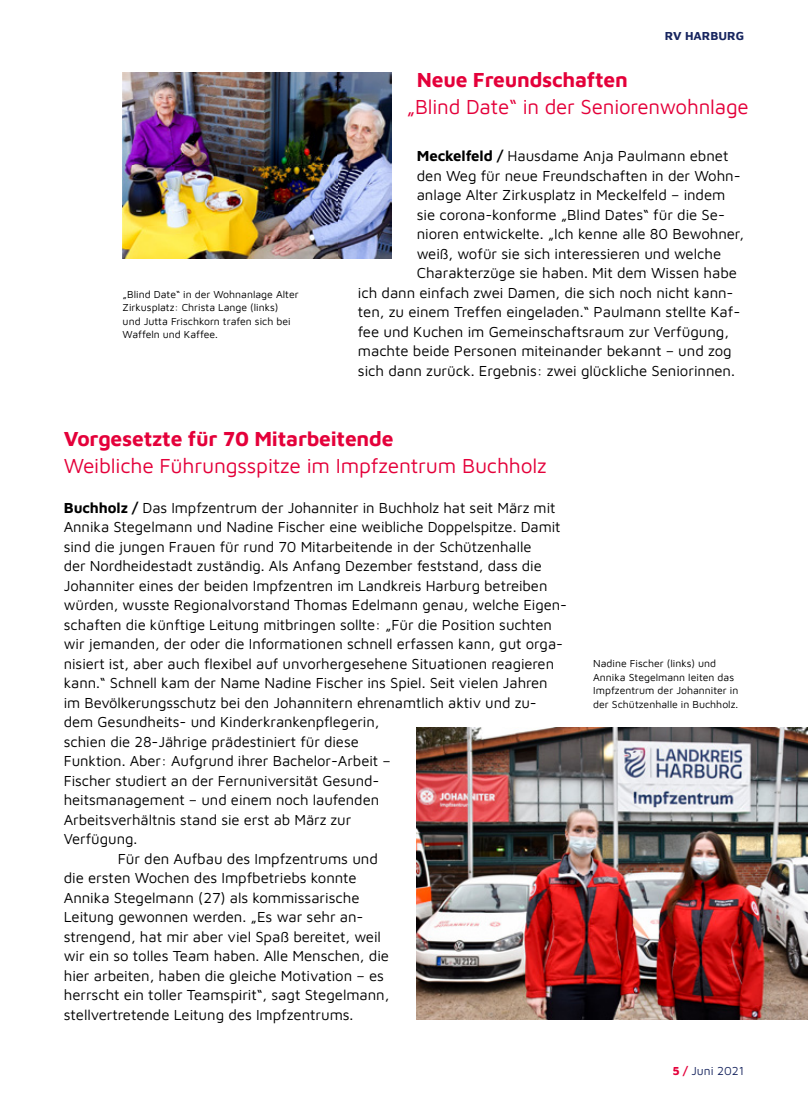
<style>
.page{position:relative;width:808px;height:1106px;background:#fff}
.page>*{position:absolute;margin:0;border:0;box-sizing:border-box;transform-origin:0 0}
.t1{font:21px "Maven Pro";letter-spacing:-.01em;color:#e4003a}
.t2{font:700 21px "Maven Pro";letter-spacing:-.01em;color:#e4003a}
.t3{font:15px "Maven Pro";letter-spacing:-.005em;color:#000}
.t4{font:12px "Maven Pro";color:#17255f}
.t5{font:700 12px "Maven Pro";color:#17255f}
.t6{font:10.5px/13.5px "Maven Pro";color:#000}
.s1{font-weight:700}
.s2{font-weight:700;color:#e4003a}
</style>
<div class="page">
<img style="left:123px;top:73px;width:268px;height:186px">
<img style="left:417px;top:727px;width:391px;height:292px">
<p class="t6" style="left:123px;top:287px;width:178px">„Blind Date“ in der Wohnanlage Alter<br>Zirkusplatz: Christa Lange (links) und Jutta Frischkorn trafen sich bei<br>Waffeln und Kaffee.</p>
<p class="t5" style="left:665px;top:28px;width:81px">RV HARBURG</p>
<h1 class="t2" style="left:417px;top:65px;width:213px">Neue Freundschaften</h1>
<h1 class="t1" style="left:406px;top:92px;width:344px">„Blind Date“ in der Seniorenwohnlage</h1>
<p class="t3" style="left:417px;top:146px;width:313px"><span class="s1">Meckelfeld /</span> Hausdame Anja Paulmann ebnet</p>
<p class="t3" style="left:417px;top:165px;width:325px">den Weg für neue Freundschaften in der Wohn-</p>
<p class="t3" style="left:417px;top:185px;width:310px">anlage Alter Zirkusplatz in Meckelfeld – indem</p>
<p class="t3" style="left:417px;top:204px;width:310px">sie corona-konforme „Blind Dates“ für die Se-</p>
<p class="t3" style="left:417px;top:224px;width:329px">nioren entwickelte. „Ich kenne alle 80 Bewohner,</p>
<p class="t3" style="left:417px;top:243px;width:306px">weiß, wofür sie sich interessieren und welche</p>
<p class="t3" style="left:417px;top:263px;width:322px">Charakterzüge sie haben. Mit dem Wissen habe</p>
<p class="t3" style="left:358px;top:282px;width:377px">ich dann einfach zwei Damen, die sich noch nicht kann-</p>
<p class="t3" style="left:358px;top:302px;width:384px">ten, zu einem Treffen eingeladen.“ Paulmann stellte Kaf-</p>
<p class="t3" style="left:358px;top:321px;width:373px">fee und Kuchen im Gemeinschaftsraum zur Verfügung,</p>
<p class="t3" style="left:358px;top:341px;width:375px">machte beide Personen miteinander bekannt – und zog</p>
<p class="t3" style="left:358px;top:360px;width:378px">sich dann zurück. Ergebnis: zwei glückliche Seniorinnen.</p>
<h1 class="t2" style="left:64px;top:424px;width:331px">Vorgesetzte für 70 Mitarbeitende</h1>
<h1 class="t1" style="left:64px;top:452px;width:484px">Weibliche Führungsspitze im Impfzentrum Buchholz</h1>
<p class="t3" style="left:64px;top:497px;width:493px"><span class="s1">Buchholz /</span> Das Impfzentrum der Johanniter in Buchholz hat seit März mit</p>
<p class="t3" style="left:64px;top:516px;width:498px">Annika Stegelmann und Nadine Fischer eine weibliche Doppelspitze. Damit</p>
<p class="t3" style="left:64px;top:536px;width:469px">sind die jungen Frauen für rund 70 Mitarbeitende in der Schützenhalle</p>
<p class="t3" style="left:64px;top:555px;width:480px">der Nordheidestadt zuständig. Als Anfang Dezember feststand, dass die</p>
<p class="t3" style="left:64px;top:575px;width:485px">Johanniter eines der beiden Impfzentren im Landkreis Harburg betreiben</p>
<p class="t3" style="left:64px;top:594px;width:505px">würden, wusste Regionalvorstand Thomas Edelmann genau, welche Eigen-</p>
<p class="t3" style="left:64px;top:614px;width:490px">schaften die künftige Leitung mitbringen sollte: „Für die Position suchten</p>
<p class="t3" style="left:64px;top:633px;width:501px">wir jemanden, der oder die Informationen schnell erfassen kann, gut orga-</p>
<p class="t3" style="left:64px;top:653px;width:492px">nisiert ist, aber auch flexibel auf unvorhergesehene Situationen reagieren</p>
<p class="t3" style="left:64px;top:672px;width:485px">kann.“ Schnell kam der Name Nadine Fischer ins Spiel. Seit vielen Jahren</p>
<p class="t3" style="left:64px;top:692px;width:475px">im Bevölkerungsschutz bei den Johannitern ehrenamtlich aktiv und zu-</p>
<p class="t3" style="left:64px;top:711px;width:317px">dem Gesundheits- und Kinderkrankenpflegerin,</p>
<p class="t3" style="left:64px;top:731px;width:297px">schien die 28-Jährige prädestiniert für diese</p>
<p class="t3" style="left:64px;top:750px;width:328px">Funktion. Aber: Aufgrund ihrer Bachelor-Arbeit –</p>
<p class="t3" style="left:64px;top:770px;width:317px">Fischer studiert an der Fernuniversität Gesund-</p>
<p class="t3" style="left:64px;top:789px;width:317px">heitsmanagement – und einem noch laufenden</p>
<p class="t3" style="left:64px;top:809px;width:289px">Arbeitsverhältnis stand sie erst ab März zur</p>
<p class="t3" style="left:64px;top:828px;width:75px">Verfügung.</p>
<p class="t3" style="left:118px;top:848px;width:262px">Für den Aufbau des Impfzentrums und</p>
<p class="t3" style="left:64px;top:867px;width:295px">die ersten Wochen des Impfbetriebs konnte</p>
<p class="t3" style="left:64px;top:887px;width:297px">Annika Stegelmann (27) als kommissarische</p>
<p class="t3" style="left:64px;top:906px;width:301px">Leitung gewonnen werden. „Es war sehr an-</p>
<p class="t3" style="left:64px;top:926px;width:319px">strengend, hat mir aber viel Spaß bereitet, weil</p>
<p class="t3" style="left:64px;top:945px;width:327px">wir ein so tolles Team haben. Alle Menschen, die</p>
<p class="t3" style="left:64px;top:965px;width:322px">hier arbeiten, haben die gleiche Motivation – es</p>
<p class="t3" style="left:64px;top:984px;width:327px">herrscht ein toller Teamspirit“, sagt Stegelmann,</p>
<p class="t3" style="left:64px;top:1004px;width:291px">stellvertretende Leitung des Impfzentrums.</p>
<p class="t6" style="left:593px;top:656px;width:147px">Nadine Fischer (links) und<br>Annika Stegelmann leiten das<br>Impfzentrum der Johanniter in der Schützenhalle in Buchholz.</p>
<p class="t4" style="left:672px;top:1063px;width:73px"><span class="s2">5 /</span> Juni 2021</p>
</div>
